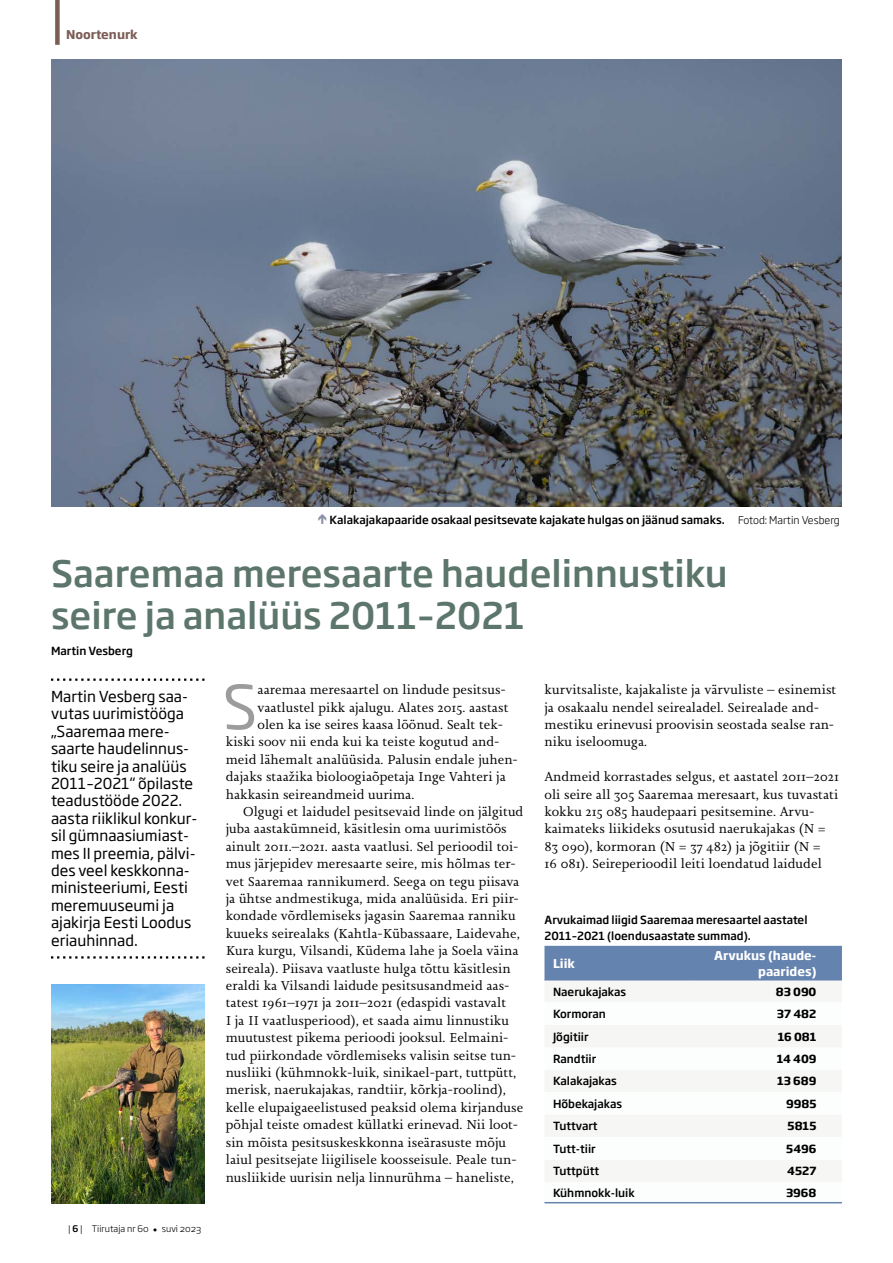
<style>
.page{position:relative;width:893px;height:1263px;background:#fff}
.page>*{position:absolute;margin:0;border:0;box-sizing:border-box;transform-origin:0 0}
.Tekst_dropcap_3{font:59.7px "Soho Gothic Pro";color:#9c9c9d}
.Pealkiri{font:500 36px/42px "Soho Gothic Pro";color:#5d766c}
.Kokkuvõte{font:15px/17.4px "Soho Gothic Pro";color:#000}
.Tekst_taandega{font:13.5px/17.4px "Joanna Nova W06";letter-spacing:.005em;color:#000}
.Tekst_dropcap_3-2{font:13.5px "Joanna Nova W06";letter-spacing:.005em;color:#000}
.Tekst_0{font:13.5px/17.4px "Joanna Nova W06";letter-spacing:.005em;color:#000}
.Pealkiri_3_valge{font:700 12px/16.2px "Soho Gothic Pro";color:#fff;text-align:right}
.Pealkiri_3_valge-2{font:700 12px "Soho Gothic Pro";color:#7a5e56}
.Header_valge{font:700 12px "Soho Gothic Pro";color:#fff}
.Tekst{font:500 11.1px "Soho Gothic Pro";color:#000}
.Foto_allkiri_noolega{font:500 11.1px "Soho Gothic Pro";color:#000}
.Foto_allkiri{font:500 11.1px/15.6px "Soho Gothic Pro";color:#000}
.Tekst-2{font:700 11.1px "Soho Gothic Pro";color:#000}
.Autor{font:500 11.1px "Soho Gothic Pro";color:#000}
.tabel_rida{font:500 11.1px "Soho Gothic Pro";color:#000}
.t1{font:300 9px "Soho Gothic Pro";color:#000}
.s1{font-weight:300;font-size:10.5px}
.s2{font-weight:500}
.s3{font-family:"Alegreya Sans";font-weight:800}
</style>
<div class="page">
<div style="left:55px;top:0;width:5px;height:45px;background:#7a5e56"></div>
<svg style="left:51px;top:678px;width:154px;height:3px"></svg>
<svg style="left:51px;top:956px;width:154px;height:2px"></svg>
<div style="left:544px;top:946px;width:298px;height:33px;background:#6583af"></div>
<svg style="left:544px;top:980px;width:298px;height:1px"></svg>
<hr style="left:544px;top:979px;width:145px;height:1px;background:#6583af">
<hr style="left:689px;top:979px;width:153px;height:1px;background:#6583af">
<hr style="left:544px;top:1202px;width:145px;height:1px;background:#6583af">
<hr style="left:689px;top:1202px;width:153px;height:1px;background:#6583af">
<img style="left:51px;top:60px;width:791px;height:446px">
<img style="left:51px;top:985px;width:154px;height:218px">
<p class="Pealkiri_3_valge-2" style="left:66px;top:25px;width:73px">Noortenurk</p>
<p class="Foto_allkiri_noolega" style="left:330px;top:511px;width:512px">Kalakajakapaaride osakaal pesitsevate kajakate hulgas on jäänud samaks. <span class="s1">Fotod: Martin Vesberg</span></p>
<p class="Pealkiri" style="left:51px;top:550px;width:678px">Saaremaa meresaarte haudelinnustiku seire ja analüüs 2011–2021</p>
<p class="Autor" style="left:51px;top:642px;width:83px">Martin Vesberg</p>
<p class="Kokkuvõte" style="left:51px;top:687px;width:148px">Martin Vesberg saa&shy;vutas uurimistööga „Saaremaa mere&shy;saarte haudelinnus&shy;tiku seire ja analüüs<br>2011–2021“ õpilaste teadustööde 2022. aasta riiklikul konkur&shy;sil gümnaasiumiast&shy;mes II preemia, pälvi&shy;des veel keskkonna&shy;ministeeriumi, Eesti meremuuseumi ja ajakirja Eesti Loodus eriauhinnad.</p>
<p class="Tekst_dropcap_3" style="left:222px;top:661px;width:36px">S</p>
<p class="Tekst_dropcap_3-2" style="left:258px;top:681px;width:250px">aaremaa meresaartel on lindude pesitsus-</p>
<p class="Tekst_dropcap_3-2" style="left:258px;top:698px;width:252px">vaatlustel pikk ajalugu. Alates 2015. aastast</p>
<p class="Tekst_dropcap_3-2" style="left:258px;top:716px;width:247px">olen ka ise seires kaasa löönud. Sealt tek-</p>
<p class="Tekst_dropcap_3-2" style="left:226px;top:733px;width:275px">kiski soov nii enda kui ka teiste kogutud and-</p>
<p class="Tekst_dropcap_3-2" style="left:226px;top:750px;width:294px">meid lähemalt analüüsida. Palusin endale juhen-</p>
<p class="Tekst_dropcap_3-2" style="left:226px;top:768px;width:282px">dajaks staažika bioloogiaõpetaja Inge Vahteri ja</p>
<p class="Tekst_dropcap_3-2" style="left:226px;top:785px;width:190px">hakkasin seireandmeid uurima.</p>
<p class="Tekst_taandega" style="left:226px;top:803px;width:299px;text-indent:17px">Olgugi et laidudel pesitsevaid linde on jälgitud juba aastakümneid, käsitlesin oma uurimistöös ainult 2011.–2021. aasta vaatlusi. Sel perioodil toi&shy;mus järjepidev meresaarte seire, mis hõlmas ter&shy;vet Saaremaa rannikumerd. Seega on tegu piisava ja ühtse andmestikuga, mida analüüsida. Eri piir&shy;kondade võrdlemiseks jagasin Saaremaa ranniku kuueks seirealaks (Kahtla-Kübassaare, Laidevahe, Kura kurgu, Vilsandi, Küdema lahe ja Soela väina seireala). Piisava vaatluste hulga tõttu käsitlesin eraldi ka Vilsandi laidude pesitsusandmeid aas&shy;tatest 1961–1971 ja 2011–2021 (edaspidi vastavalt<br>I ja II vaatlusperiood), et saada aimu linnustiku muutustest pikema perioodi jooksul. Eelmaini&shy;tud piirkondade võrdlemiseks valisin seitse tun&shy;nusliiki (kühmnokk-luik, sinikael-part, tuttpütt, merisk, naerukajakas, randtiir, kõrkja-roolind), kelle elupaigaeelistused peaksid olema kirjanduse põhjal teiste omadest küllatki erinevad. Nii loot&shy;sin mõista pesitsuskeskkonna iseärasuste mõju laiul pesitsejate liigilisele koosseisule. Peale tun&shy;nusliikide uurisin nelja linnurühma – haneliste,</p>
<p class="t1" style="left:68px;top:1221px;width:135px">| <span class="s2">6</span> | Tiirutaja nr 60 <span class="s3">◆</span> suvi 2023</p>
<p class="Tekst_taandega" style="left:544px;top:681px;width:293px">kurvitsaliste, kajakaliste ja värvuliste – esinemist ja osakaalu nendel seirealadel. Seirealade and&shy;mestiku erinevusi proovisin seostada sealse ran&shy;niku iseloomuga.</p>
<p class="Tekst_0" style="left:544px;top:768px;width:296px">Andmeid korrastades selgus, et aastatel 2011–2021 oli seire all 305 Saaremaa meresaart, kus tuvastati kokku 215 085 haudepaari pesitsemine. Arvu&shy;kaimateks liikideks osutusid naerukajakas (N = 83 090), kormoran (N = 37 482) ja jõgitiir (N =<br>16 081). Seireperioodil leiti loendatud laidudel</p>
<p class="Foto_allkiri" style="left:544px;top:912px;width:265px">Arvukaimad liigid Saaremaa meresaartel aastatel<br>2011–2021 (loendusaastate summad).</p>
<p class="Header_valge" style="left:553px;top:954px;width:24px">Liik</p>
<p class="Pealkiri_3_valge" style="left:714px;top:946px;width:104px">Arvukus (haude&shy;paarides)</p>
<p class="Tekst" style="left:553px;top:983px;width:75px">Naerukajakas</p>
<p class="Tekst-2" style="left:776px;top:983px;width:42px">83 090</p>
<p class="tabel_rida" style="left:553px;top:1005px;width:54px">Kormoran</p>
<p class="Tekst-2" style="left:777px;top:1005px;width:41px">37 482</p>
<p class="Tekst" style="left:553px;top:1028px;width:37px">Jõgitiir</p>
<p class="Tekst-2" style="left:778px;top:1028px;width:40px">16 081</p>
<p class="Tekst" style="left:553px;top:1050px;width:45px">Randtiir</p>
<p class="Tekst-2" style="left:777px;top:1050px;width:41px">14 409</p>
<p class="Tekst" style="left:553px;top:1072px;width:65px">Kalakajakas</p>
<p class="Tekst-2" style="left:777px;top:1072px;width:41px">13 689</p>
<p class="Tekst" style="left:553px;top:1095px;width:71px">Hõbekajakas</p>
<p class="Tekst-2" style="left:786px;top:1095px;width:32px">9985</p>
<p class="Tekst" style="left:553px;top:1117px;width:46px">Tuttvart</p>
<p class="Tekst-2" style="left:788px;top:1117px;width:30px">5815</p>
<p class="Tekst" style="left:553px;top:1140px;width:44px">Tutt-tiir</p>
<p class="Tekst-2" style="left:786px;top:1140px;width:32px">5496</p>
<p class="Tekst" style="left:553px;top:1162px;width:48px">Tuttpütt</p>
<p class="Tekst-2" style="left:787px;top:1162px;width:31px">4527</p>
<p class="Tekst" style="left:553px;top:1184px;width:83px">Kühmnokk-luik</p>
<p class="Tekst-2" style="left:786px;top:1184px;width:32px">3968</p>
</div>
